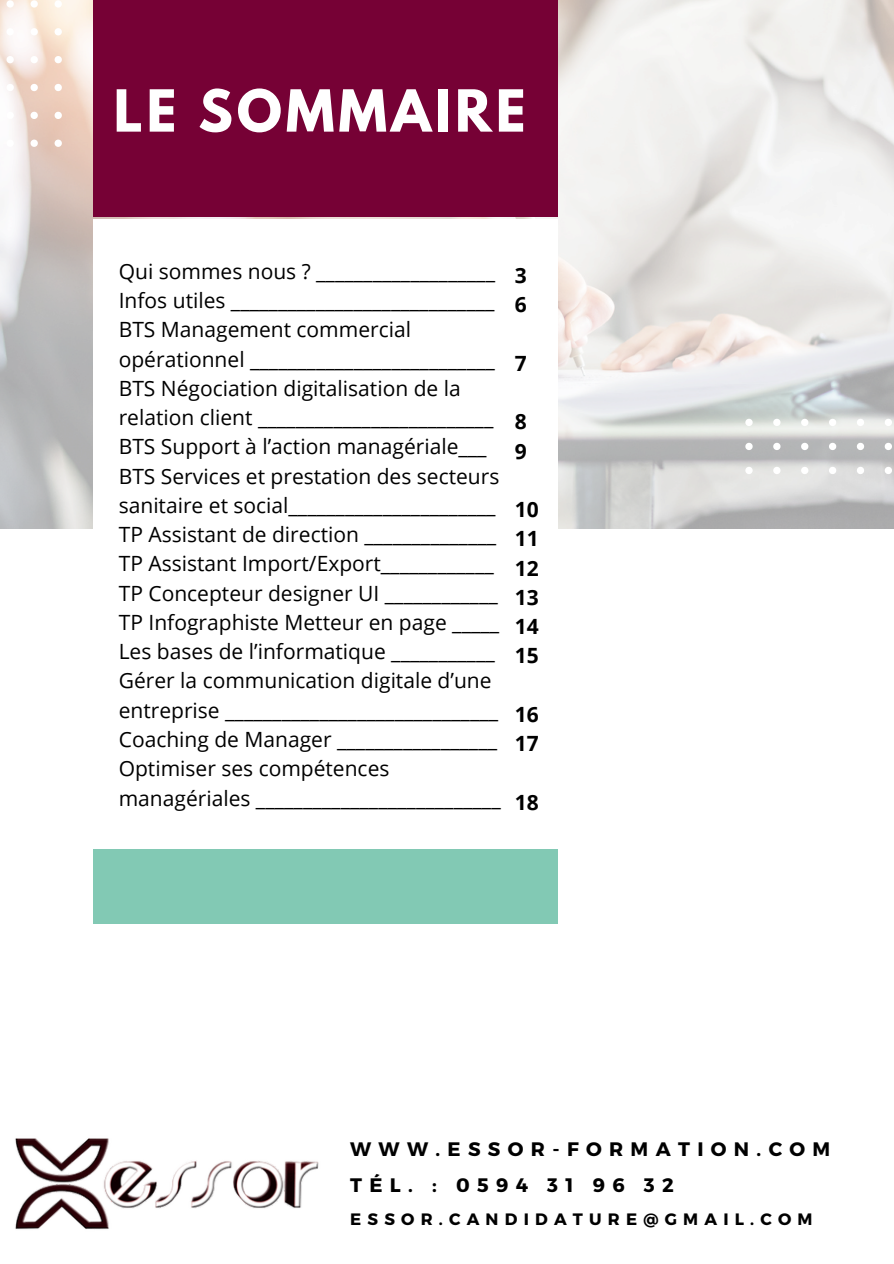
<style>
.page{position:relative;width:894px;height:1264px;background:#fff}
.page>*{position:absolute;margin:0;border:0;box-sizing:border-box;transform-origin:0 0}
.t1{font:700 51.3px "League Spartan";letter-spacing:.075em;color:#fff}
.t2{font:21px/29.2px "Open Sans";color:#000}
.t3{font:700 21px/29.2px "Open Sans";color:#000}
.t4{font:700 19.5px "Montserrat";letter-spacing:.375em;color:#000}
.t5{font:700 16.5px "Montserrat";letter-spacing:.375em;color:#000}
</style>
<div class="page">
<img style="left:0;top:0;width:893px;height:529px">
<div style="left:93px;top:0;width:464px;height:217px;background:#760135"></div>
<svg style="left:55px;top:0;width:7px;height:8px"></svg>
<svg style="left:55px;top:28px;width:7px;height:7px"></svg>
<svg style="left:55px;top:56px;width:7px;height:7px"></svg>
<svg style="left:55px;top:84px;width:7px;height:7px"></svg>
<svg style="left:55px;top:112px;width:7px;height:7px"></svg>
<svg style="left:55px;top:140px;width:7px;height:7px"></svg>
<svg style="left:31px;top:0;width:7px;height:8px"></svg>
<svg style="left:31px;top:28px;width:7px;height:7px"></svg>
<svg style="left:31px;top:56px;width:7px;height:7px"></svg>
<svg style="left:31px;top:84px;width:7px;height:7px"></svg>
<svg style="left:31px;top:112px;width:7px;height:7px"></svg>
<svg style="left:31px;top:140px;width:7px;height:7px"></svg>
<svg style="left:7px;top:0;width:7px;height:8px"></svg>
<svg style="left:7px;top:28px;width:7px;height:7px"></svg>
<svg style="left:7px;top:56px;width:7px;height:7px"></svg>
<svg style="left:7px;top:84px;width:7px;height:7px"></svg>
<svg style="left:7px;top:112px;width:7px;height:7px"></svg>
<svg style="left:7px;top:140px;width:7px;height:7px"></svg>
<svg style="left:884px;top:467px;width:7px;height:7px"></svg>
<svg style="left:856px;top:467px;width:7px;height:7px"></svg>
<svg style="left:828px;top:467px;width:8px;height:7px"></svg>
<svg style="left:800px;top:467px;width:8px;height:7px"></svg>
<svg style="left:773px;top:467px;width:7px;height:7px"></svg>
<svg style="left:745px;top:467px;width:7px;height:7px"></svg>
<svg style="left:884px;top:443px;width:7px;height:7px"></svg>
<svg style="left:856px;top:443px;width:7px;height:7px"></svg>
<svg style="left:828px;top:443px;width:8px;height:7px"></svg>
<svg style="left:800px;top:443px;width:8px;height:7px"></svg>
<svg style="left:773px;top:443px;width:7px;height:7px"></svg>
<svg style="left:745px;top:443px;width:7px;height:7px"></svg>
<svg style="left:884px;top:419px;width:7px;height:7px"></svg>
<svg style="left:856px;top:419px;width:7px;height:7px"></svg>
<svg style="left:828px;top:419px;width:8px;height:7px"></svg>
<svg style="left:800px;top:419px;width:8px;height:7px"></svg>
<svg style="left:773px;top:419px;width:7px;height:7px"></svg>
<svg style="left:745px;top:419px;width:7px;height:7px"></svg>
<img style="left:15px;top:1138px;width:304px;height:92px">
<div style="left:93px;top:220px;width:464px;height:702px;background:#fff"></div>
<div style="left:93px;top:849px;width:464px;height:74px;background:#82c9b4"></div>
<p class="t1" style="left:113px;top:85px;width:413px">LE SOMMAIRE</p>
<p class="t2" style="left:119px;top:256px;width:383px">Qui sommes nous ? ___________________ Infos utiles ____________________________ BTS Management commercial opérationnel __________________________ BTS Négociation digitalisation de la relation client _________________________ BTS Support à l’action managériale___ BTS Services et prestation des secteurs sanitaire et social______________________ TP Assistant de direction ______________ TP Assistant Import/Export____________ TP Concepteur designer UI ____________ TP Infographiste Metteur en page _____ Les bases de l’informatique ___________ Gérer la communication digitale d’une entreprise _____________________________ Coaching de Manager _________________ Optimiser ses compétences managériales __________________________</p>
<h2 class="t3" style="left:514px;top:260px;width:13px">3<br>6</h2>
<h2 class="t3" style="left:514px;top:348px;width:13px">7</h2>
<h2 class="t3" style="left:514px;top:406px;width:13px">8<br>9</h2>
<h2 class="t3" style="left:514px;top:494px;width:25px;text-align:justify">10<br>11<br>12<br>13<br>14<br>15</h2>
<h2 class="t3" style="left:514px;top:699px;width:25px">16<br>17</h2>
<h2 class="t3" style="left:514px;top:787px;width:25px">18</h2>
<h1 class="t4" style="left:350px;top:1136px;width:481px">WWW.ESSOR-FORMATION.COM</h1>
<p class="t4" style="left:350px;top:1172px;width:325px">TÉL. : 0594 31 96 32</p>
<h3 class="t5" style="left:350px;top:1207px;width:464px">ESSOR.CANDIDATURE@GMAIL.COM</h3>
</div>
